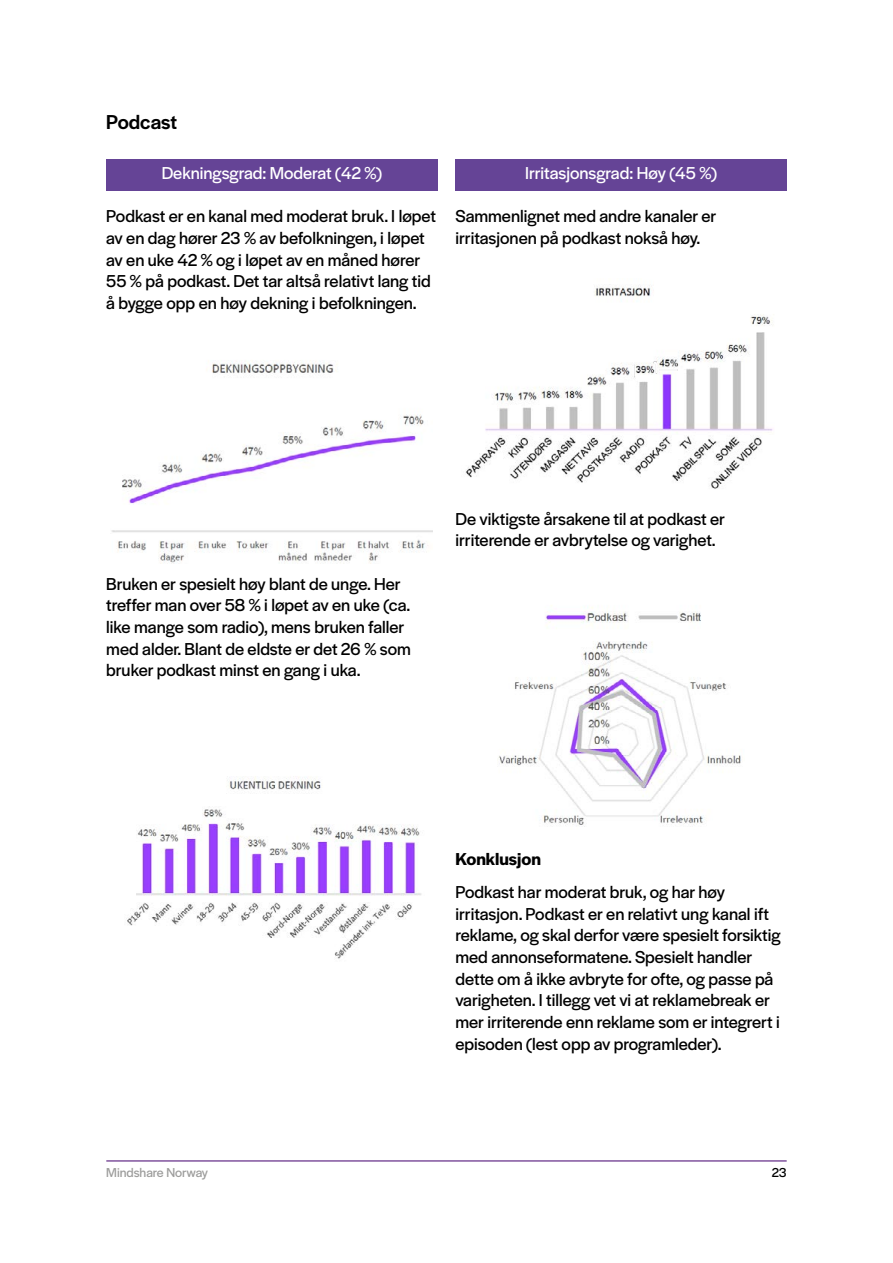
<style>
.page{position:relative;width:893px;height:1263px;background:#fff}
.page>*{position:absolute;margin:0;border:0;box-sizing:border-box;transform-origin:0 0}
.t1{font:500 21px "Halyard Display";color:#000}
.t2{font:18px/21.6px "Halyard Display";color:#000}
.t3{font:18px "Halyard Display";color:#fff}
.t4{font:600 18px "Halyard Display";color:#000}
.t5{font:13.5px "Halyard Display";color:#9d9d9c}
.t6{font:13.5px "Halyard Display";color:#000}
</style>
<div class="page">
<hr style="left:106px;top:1160px;width:681px;height:2px;background:#80539d">
<img style="left:111px;top:360px;width:322px;height:203px">
<img style="left:127px;top:776px;width:295px;height:183px">
<img style="left:465px;top:285px;width:308px;height:204px">
<img style="left:498px;top:605px;width:243px;height:222px">
<div style="left:106px;top:159px;width:331px;height:32px;background:#654496"></div>
<div style="left:455px;top:159px;width:332px;height:32px;background:#654496"></div>
<p class="t1" style="left:106px;top:107px;width:72px">Podcast</p>
<p class="t3" style="left:162px;top:160px;width:222px">Dekningsgrad: Moderat (42 %)</p>
<p class="t3" style="left:525px;top:160px;width:193px">Irritasjonsgrad: Høy (45 %)</p>
<p class="t2" style="left:106px;top:205px;width:331px">Podkast er en kanal med moderat bruk. I løpet av en dag hører 23 % av befolkningen, i løpet av en uke 42 % og i løpet av en måned hører 55 % på podkast. Det tar altså relativt lang tid å bygge opp en høy dekning i befolkningen.</p>
<p class="t2" style="left:455px;top:205px;width:262px">Sammenlignet med andre kanaler er irritasjonen på podkast nokså høy.</p>
<p class="t2" style="left:106px;top:572px;width:306px">Bruken er spesielt høy blant de unge. Her treffer man over 58 % i løpet av en uke (ca. like mange som radio), mens bruken faller med alder. Blant de eldste er det 26 % som bruker podkast minst en gang i uka.</p>
<p class="t2" style="left:455px;top:507px;width:271px">De viktigste årsakene til at podkast er irriterende er avbrytelse og varighet.</p>
<p class="t4" style="left:455px;top:846px;width:87px">Konklusjon</p>
<p class="t2" style="left:455px;top:880px;width:327px">Podkast har moderat bruk, og har høy irritasjon. Podkast er en relativt ung kanal ift reklame, og skal derfor være spesielt forsiktig med annonseformatene. Spesielt handler dette om å ikke avbryte for ofte, og passe på varigheten. I tillegg vet vi at reklamebreak er mer irriterende enn reklame som er integrert i episoden (lest opp av programleder).</p>
<p class="t5" style="left:106px;top:1163px;width:103px">Mindshare Norway</p>
<p class="t6" style="left:772px;top:1163px;width:16px">23</p>
</div>
